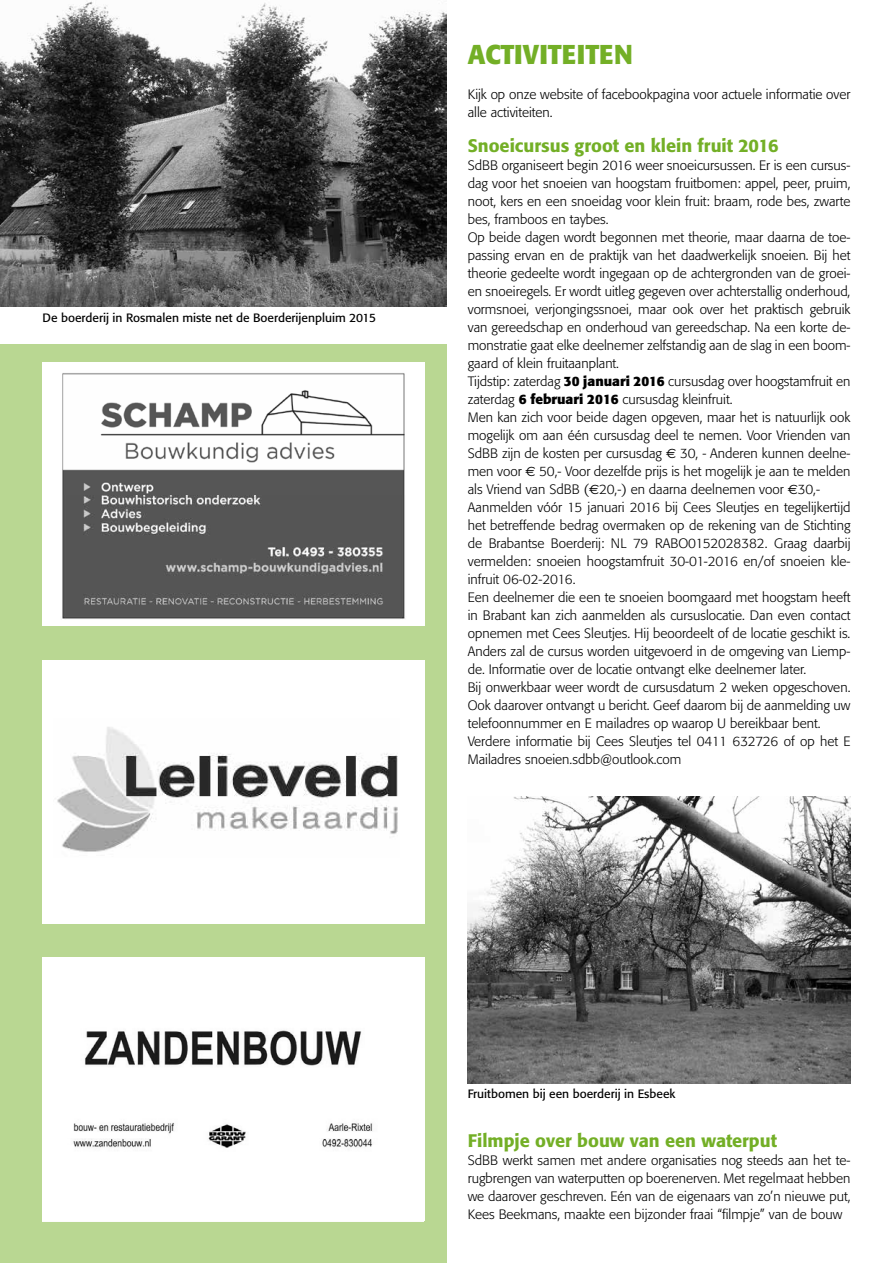
<style>
.page{position:relative;width:893px;height:1263px;background:#fff}
.page>*{position:absolute;margin:0;border:0;box-sizing:border-box;transform-origin:0 0}
.t1{font:700 27px "Formata";color:#73af26;scale:.95 1}
.t2{font:500 18px "Formata";color:#73af26}
.t3{font:300 13.5px/18px "Formata";color:#000}
.t4{font:12px "Formata";color:#000}
.s1{font-weight:700}
.s2{font-family:"Euro Sans";font-weight:400}
</style>
<div class="page">
<div style="left:0;top:344px;width:446px;height:919px;background:#b9d792"></div>
<div style="left:42px;top:362px;width:383px;height:264px;background:#fff"></div>
<div style="left:42px;top:660px;width:383px;height:263px;background:#fff"></div>
<img style="left:62px;top:373px;width:343px;height:246px">
<img style="left:57px;top:727px;width:341px;height:125px">
<img style="left:43px;top:957px;width:381px;height:264px">
<img style="left:0;top:1px;width:446px;height:305px">
<img style="left:468px;top:796px;width:382px;height:287px">
<p class="t4" style="left:43px;top:310px;width:335px">De boerderij in Rosmalen miste net de Boerderijenpluim 2015</p>
<h1 class="t1" style="left:468px;top:37px;width:175px">ACTIVITEITEN</h1>
<p class="t3" style="left:468px;top:86px;width:384px">Kijk op onze website of facebookpagina voor actuele informatie over alle activiteiten.</p>
<h2 class="t2" style="left:468px;top:135px;width:312px">Snoeicursus groot en klein fruit 2016</h2>
<p class="t3" style="left:468px;top:157px;width:384px">SdBB organiseert begin 2016 weer snoeicursussen. Er is een cursus&shy;dag voor het snoeien van hoogstam fruitbomen: appel, peer, pruim, noot, kers en een snoeidag voor klein fruit: braam, rode bes, zwarte bes, framboos en taybes.<br>Op beide dagen wordt begonnen met theorie, maar daarna de toe&shy;passing ervan en de praktijk van het daadwerkelijk snoeien. Bij het theorie gedeelte wordt ingegaan op de achtergronden van de groei&shy;en snoeiregels. Er wordt uitleg gegeven over achterstallig onderhoud, vormsnoei, verjongingssnoei, maar ook over het praktisch gebruik van gereedschap en onderhoud van gereedschap. Na een korte de&shy;monstratie gaat elke deelnemer zelfstandig aan de slag in een boom&shy;gaard of klein fruitaanplant.<br>Tijdstip: zaterdag <span class="s1">30 januari 2016</span> cursusdag over hoogstamfruit en zaterdag <span class="s1">6 februari 2016</span> cursusdag kleinfruit.<br>Men kan zich voor beide dagen opgeven, maar het is natuurlijk ook mogelijk om aan één cursusdag deel te nemen. Voor Vrienden van SdBB zijn de kosten per cursusdag <span class="s2">€</span> 30, - Anderen kunnen deelne&shy;men voor <span class="s2">€</span> 50,- Voor dezelfde prijs is het mogelijk je aan te melden als Vriend van SdBB (<span class="s2">€</span>20,-) en daarna deelnemen voor <span class="s2">€</span>30,- Aanmelden vóór 15 januari 2016 bij Cees Sleutjes en tegelijkertijd het betreffende bedrag overmaken op de rekening van de Stichting de Brabantse Boerderij: NL 79 RABO0152028382. Graag daarbij vermelden: snoeien hoogstamfruit 30-01-2016 en/of snoeien kle&shy;infruit 06-02-2016.<br>Een deelnemer die een te snoeien boomgaard met hoogstam heeft in Brabant kan zich aanmelden als cursuslocatie. Dan even contact opnemen met Cees Sleutjes. Hij beoordeelt of de locatie geschikt is.<br>Anders zal de cursus worden uitgevoerd in de omgeving van Liemp&shy;de. Informatie over de locatie ontvangt elke deelnemer later.<br>Bij onwerkbaar weer wordt de cursusdatum 2 weken opgeschoven.<br>Ook daarover ontvangt u bericht. Geef daarom bij de aanmelding uw telefoonnummer en E mailadres op waarop U bereikbaar bent.<br>Verdere informatie bij Cees Sleutjes tel 0411 632726 of op het E Mailadres snoeien.sdbb@outlook.com</p>
<p class="t4" style="left:468px;top:1086px;width:209px">Fruitbomen bij een boerderij in Esbeek</p>
<h2 class="t2" style="left:468px;top:1130px;width:311px">Filmpje over bouw van een waterput</h2>
<p class="t3" style="left:468px;top:1151px;width:384px;text-align:justify">SdBB werkt samen met andere organisaties nog steeds aan het te&shy;rugbrengen van waterputten op boerenerven. Met regelmaat hebben we daarover geschreven. Eén van de eigenaars van zo’n nieuwe put, Kees Beekmans, maakte een bijzonder fraai “filmpje” van de bouw</p>
</div>
